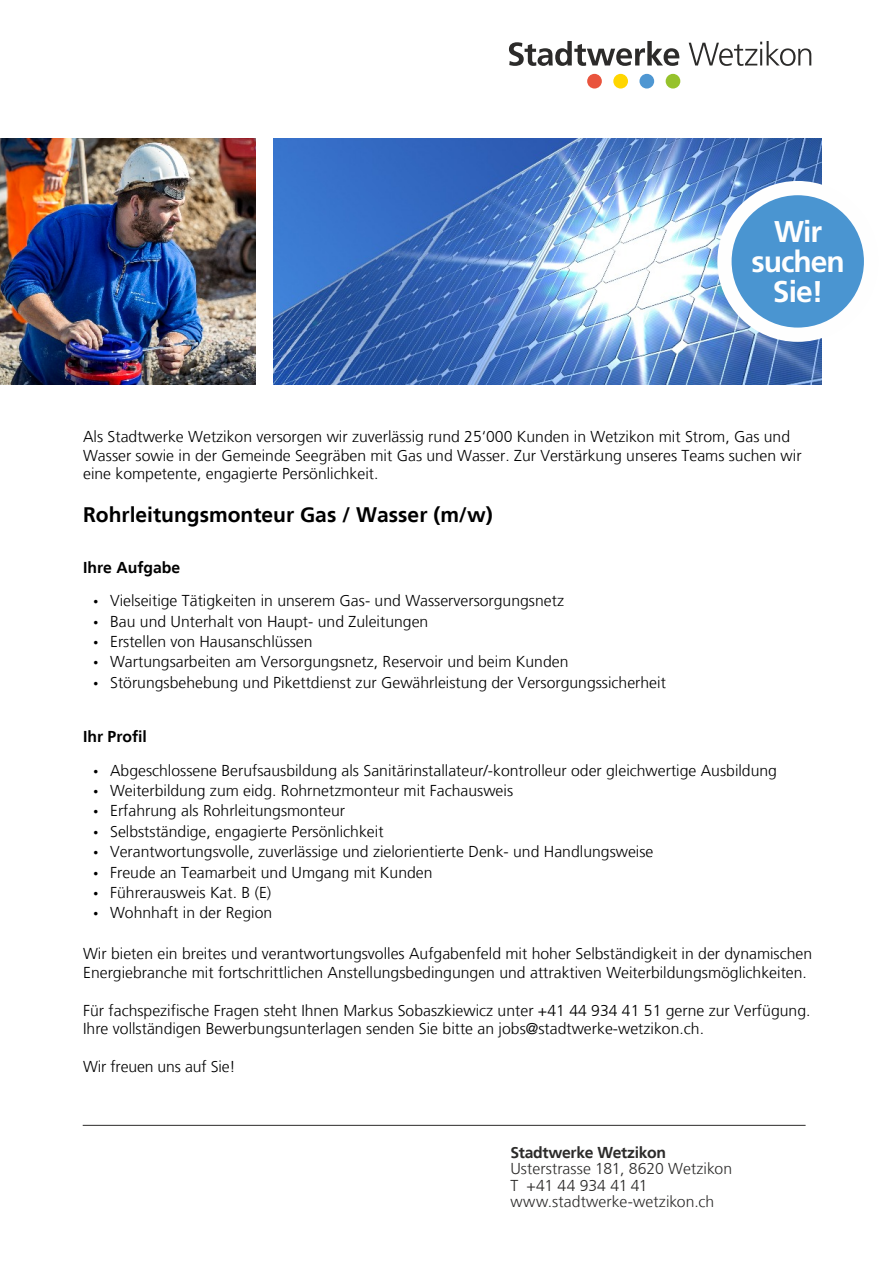
<style>
.page{position:relative;width:893px;height:1263px;background:#fff}
.page>*{position:absolute;margin:0;border:0;box-sizing:border-box;transform-origin:0 0}
.t1{font:700 30px/30px "Frutiger LT Com";letter-spacing:-.035em;color:#fefefe;text-align:center}
.t2{font:700 21px "Frutiger";color:#000}
.t3{font:300 15.75px/20.4px "Frutiger LT";color:#000}
.t4{font:300 15.75px/16.5px "Frutiger LT";color:#2c2b2a}
.t5{font:700 15.75px "Frutiger";color:#000}
.t6{font:700 15.75px "Frutiger";letter-spacing:-.02em;color:#2c2b2a}
</style>
<div class="page">
<svg style="left:509px;top:41px;width:170px;height:25px"></svg>
<svg style="left:689px;top:41px;width:122px;height:25px"></svg>
<div style="left:587px;top:74px;width:15px;height:15px;background:#e9543d;border-radius:50%"></div>
<div style="left:613px;top:74px;width:15px;height:15px;background:#ffd600;border-radius:50%"></div>
<div style="left:639px;top:74px;width:15px;height:15px;background:#4f97d2;border-radius:50%"></div>
<div style="left:666px;top:74px;width:14px;height:15px;background:#96c22c;border-radius:50%"></div>
<img style="left:273px;top:139px;width:548px;height:245px">
<svg style="left:717px;top:181px;width:161px;height:161px;fill:#4a95d1"></svg>
<hr style="left:83px;top:1125px;width:723px;height:1px;background:#2c2b2a">
<img style="left:0;top:138px;width:256px;height:246px">
<h1 class="t1" style="left:751px;top:219px;width:95px">Wir suchen<br>Sie!</h1>
<p class="t3" style="left:83px;top:428px;width:720px;line-height:18.9px">Als Stadtwerke Wetzikon versorgen wir zuverlässig rund 25‘000 Kunden in Wetzikon mit Strom, Gas und<br>Wasser sowie in der Gemeinde Seegräben mit Gas und Wasser. Zur Verstärkung unseres Teams suchen wir eine kompetente, engagierte Persönlichkeit.</p>
<h2 class="t2" style="left:83px;top:507px;width:411px">Rohrleitungsmonteur Gas / Wasser (m/w)</h2>
<p class="t5" style="left:83px;top:561px;width:99px">Ihre Aufgabe</p>
<p class="t3" style="left:110px;top:592px;width:557px">Vielseitige Tätigkeiten in unserem Gas- und Wasserversorgungsnetz<br>Bau und Unterhalt von Haupt- und Zuleitungen<br>Erstellen von Hausanschlüssen<br>Wartungsarbeiten am Versorgungsnetz, Reservoir und beim Kunden Störungsbehebung und Pikettdienst zur Gewährleistung der Versorgungssicherheit</p>
<p class="t5" style="left:83px;top:730px;width:65px">Ihr Profil</p>
<p class="t3" style="left:110px;top:761px;width:668px">Abgeschlossene Berufsausbildung als Sanitärinstallateur/-kontrolleur oder gleichwertige Ausbildung Weiterbildung zum eidg. Rohrnetzmonteur mit Fachausweis<br>Erfahrung als Rohrleitungsmonteur<br>Selbstständige, engagierte Persönlichkeit<br>Verantwortungsvolle, zuverlässige und zielorientierte Denk- und Handlungsweise<br>Freude an Teamarbeit und Umgang mit Kunden<br>Führerausweis Kat. B (E)<br>Wohnhaft in der Region</p>
<p class="t3" style="left:83px;top:945px;width:731px;line-height:18.9px">Wir bieten ein breites und verantwortungsvolles Aufgabenfeld mit hoher Selbständigkeit in der dynamischen<br>Energiebranche mit fortschrittlichen Anstellungsbedingungen und attraktiven Weiterbildungsmöglichkeiten.</p>
<p class="t3" style="left:83px;top:1002px;width:729px;line-height:18.9px">Für fachspezifische Fragen steht Ihnen Markus Sobaszkiewicz unter +41 44 934 41 51 gerne zur Verfügung.<br>Ihre vollständigen Bewerbungsunterlagen senden Sie bitte an jobs@stadtwerke-wetzikon.ch.</p>
<p class="t3" style="left:83px;top:1058px;width:154px">Wir freuen uns auf Sie!</p>
<p class="t6" style="left:510px;top:1146px;width:157px">Stadtwerke Wetzikon</p>
<p class="t4" style="left:510px;top:1162px;width:223px">Usterstrasse 181, 8620 Wetzikon<br>T +41 44 934 41 41 www.stadtwerke-wetzikon.ch</p>
</div>
